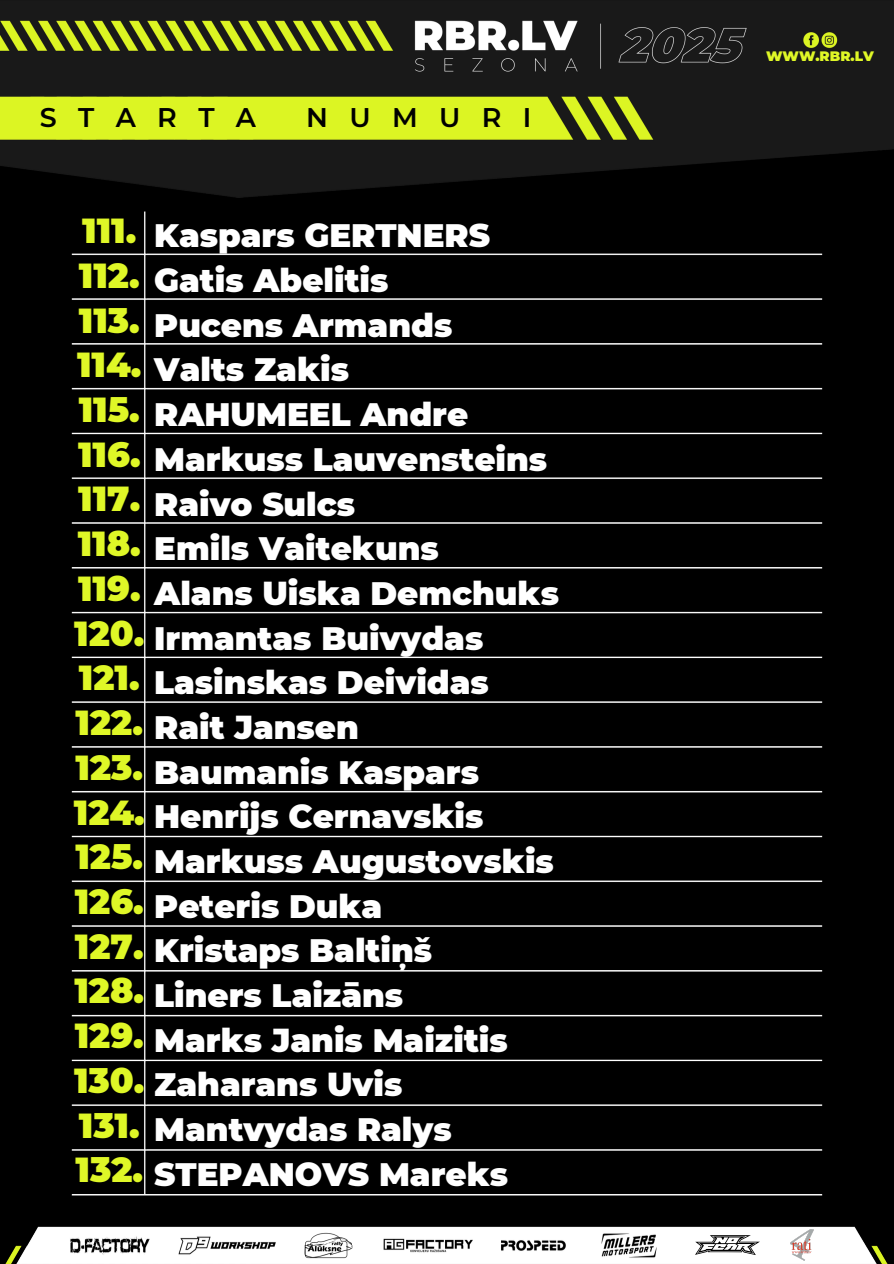
<style>
.page{position:relative;width:894px;height:1264px;background:#fff}
.page>*{position:absolute;margin:0;border:0;box-sizing:border-box;transform-origin:0 0}
.t1{font:900 34.65px/44.7px "Montserrat";color:#dff727}
.t2{font:900 32.4px/44.7px "Montserrat";color:#fff}
.t3{font:600 27px "Montserrat";letter-spacing:.79em;color:#000}
.t4{font:900 13.65px "Montserrat";color:#dff727}
</style>
<div class="page">
<div style="left:0;top:0;width:893px;height:1263px;background:#000"></div>
<img style="left:0;top:0;width:893px;height:198px">
<img style="left:6px;top:1226px;width:881px;height:37px">
<img style="left:790px;top:1229px;width:23px;height:31px">
<img style="left:297px;top:1226px;width:62px;height:37px">
<img style="left:71px;top:211px;width:752px;height:985px">
<svg style="left:694px;top:1235px;width:65px;height:19px"></svg>
<p class="t3" style="left:40px;top:100px;width:218px">STARTA</p>
<p class="t3" style="left:306px;top:100px;width:227px">NUMURI</p>
<h2 class="t1" style="left:74px;top:208px;width:72px">111.<br>112.<br>113.<br>114.<br>115.<br>116.<br>117.<br>118.<br>119.<br>120.<br>121.<br>122.<br>123.<br>124.<br>125.<br>126.<br>127.<br>128.<br>129.<br>130.<br>131.<br>132.</h2>
<p class="t2" style="left:154px;top:213px;width:406px">Kaspars GERTNERS<br>Gatis Abelitis<br>Pucens Armands<br>Valts Zakis<br>RAHUMEEL Andre<br>Markuss Lauvensteins<br>Raivo Sulcs<br>Emils Vaitekuns<br>Alans Uiska Demchuks<br>Irmantas Buivydas<br>Lasinskas Deividas<br>Rait Jansen<br>Baumanis Kaspars<br>Henrijs Cernavskis<br>Markuss Augustovskis<br>Peteris Duka<br>Kristaps Baltiņš<br>Liners Laizāns<br>Marks Janis Maizitis<br>Zaharans Uvis<br>Mantvydas Ralys<br>STEPANOVS Mareks</p>
<p class="t4" style="left:765px;top:47px;width:109px">WWW.RBR.LV</p>
</div>
